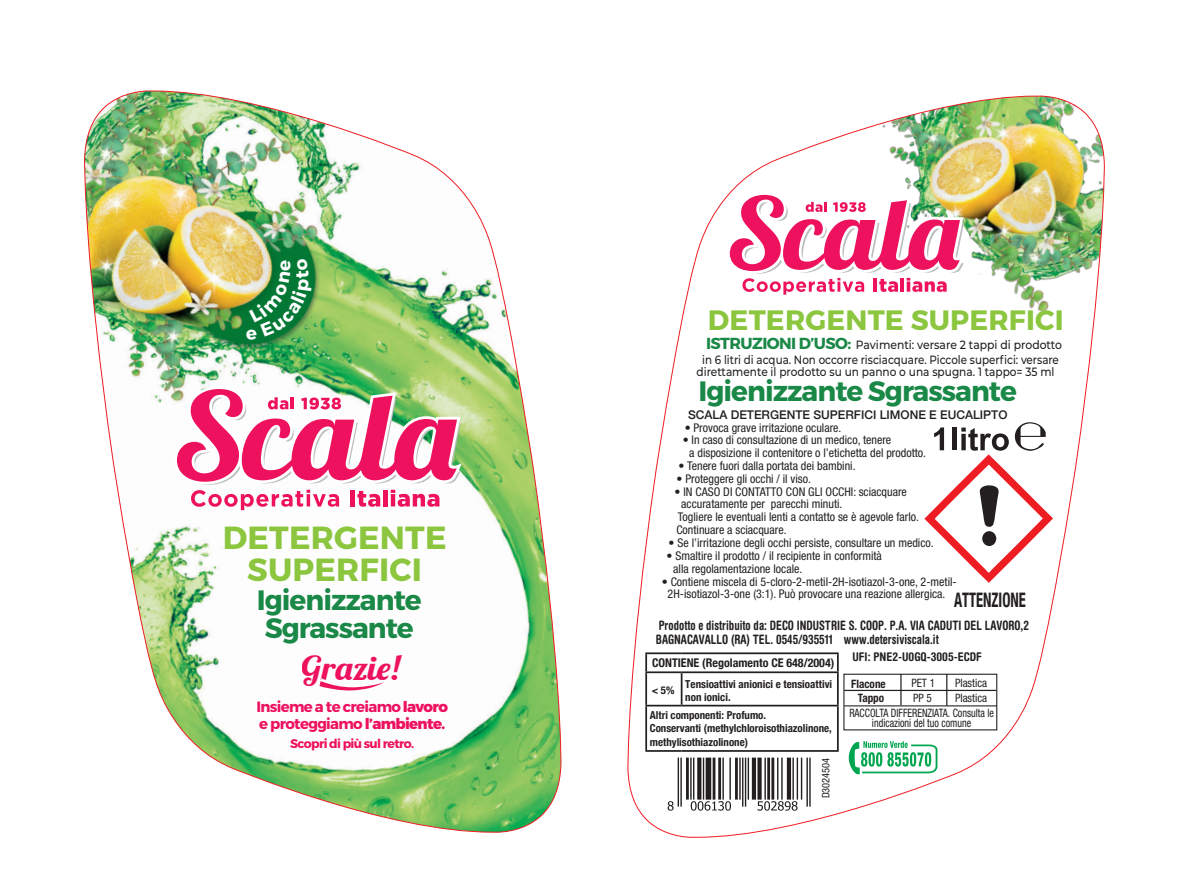
<style>
.page{position:relative;width:1177px;height:877px;background:#fff}
.page>*{position:absolute;margin:0;border:0;box-sizing:border-box;transform-origin:0 0}
.t1{font:32.4px "Lobster";color:#ed115e;scale:1.1 1}
.t2{font:700 32px/32px "Montserrat";letter-spacing:.005em;color:#8bc63e;text-align:center}
.t3{font:700 28px/28px "Montserrat";letter-spacing:-.035em;color:#1a8847}
.t4{font:700 28px "Montserrat";letter-spacing:.005em;color:#8bc63e}
.t5{font:700 condensed 20px "Helvetica Neue";color:#231f20;scale:.73 1}
.t6{font:700 18.2px "Montserrat";color:#fff}
.t7{font:700 14.8px/17px "Montserrat";letter-spacing:-.045em;color:#ed115e}
.t8{font:700 condensed 13px/14px "Helvetica Rounded";color:#231f20;scale:.9 1}
.t9{font:700 12.4px "Montserrat";letter-spacing:-.05em;color:#ed115e}
.t10{font:condensed 12px/12.8px "Helvetica Neue LT Std";color:#231f20}
.t11{font:500 12px/14.4px "Montserrat";color:#231f20;text-align:center;scale:.9 1}
.t12{font:500 12px "Montserrat";color:#231f20;scale:.88 1}
.t13{font:500 12px "Helvetica Neue";color:#231f20}
.t14{font:700 condensed 12px "Helvetica Neue";color:#231f20}
.t15{font:700 condensed 12px "Helvetica Rounded";color:#231f20}
.t16{font:condensed 11.6px/10px "Helvetica Neue";color:#231f20;text-align:center;scale:.87 1}
.t17{font:condensed 11.6px "Helvetica Neue";color:#231f20;scale:.96 1}
.t18{font:700 condensed 11.6px "Helvetica Neue LT Std";color:#231f20;scale:.96 1}
.t19{font:700 condensed 11px/13.2px "Helvetica Neue";color:#231f20}
.t20{font:700 condensed 10.8px "Helvetica Neue";color:#231f20}
.t21{font:condensed 10.4px "Helvetica Neue";color:#231f20}
.s1{font-weight:800}
.s2{font-weight:700;font-size:16px;color:#1a8847}
</style>
<div class="page">
<img style="left:84px;top:90px;width:477px;height:743px">
<svg style="left:627px;top:96px;width:477px;height:742px"></svg>
<svg style="left:246px;top:258px;width:66px;height:82px"></svg>
<h3 class="t6" style="left:276px;top:271px;width:13px;rotate:-90deg">e</h3>
<h2 class="t2" style="left:223px;top:524px;width:225px">DETERGENTE<br>SUPERFICI</h2>
<h3 class="t3" style="left:257px;top:588px;width:166px">Igienizzante<br>Sgrassante</h3>
<h1 class="t1" style="left:302px;top:648px;width:91px">Gr愀稀ie!</h1>
<p class="t7" style="left:256px;top:699px;width:193px">Insieme a te creiamo <span class="s1">lavoro </span>e proteggiamo <span class="s1">l’ambiente.</span></p>
<p class="t9" style="left:290px;top:739px;width:125px">Scopri di più sul retro.</p>
<h3 class="t4" style="left:708px;top:308px;width:357px">DETERGENTE SUPERFICI</h3>
<p class="t11" style="left:702px;top:339px;width:401px"><span class="s2">ISTRUZIONI D’USO:</span> Pavimenti: versare 2 tappi di prodotto in 6 litri di acqua. Non occorre risciacquare. Piccole superfici: versare</p>
<p class="t12" style="left:696px;top:366px;width:408px">direttamente il prodotto su un panno o una spugna. 1 tappo= 35 ml</p>
<p class="t13" style="left:688px;top:408px;width:321px">SCALA DETERGENTE SUPERFICI LIMONE E EUCALIPTO</p>
<h3 class="t3" style="left:698px;top:379px;width:320px">Igienizzante Sgrassante</h3>
<p class="t10" style="left:684px;top:422px;width:158px">• Provoca grave irritazione oculare.</p>
<p class="t10" style="left:689px;top:434px;width:238px;text-indent:-7px">• In caso di consultazione di un medico, tenere<br>a disposizione il contenitore o l’etichetta del prodotto.</p>
<p class="t10" style="left:678px;top:460px;width:178px">• Tenere fuori dalla portata dei bambini.</p>
<p class="t10" style="left:676px;top:473px;width:136px">• Proteggere gli occhi / il viso.</p>
<p class="t10" style="left:674px;top:486px;width:234px">• IN CASO DI CONTATTO CON GLI OCCHI: sciacquare</p>
<p class="t10" style="left:681px;top:499px;width:163px">accuratamente per parecchi minuti.</p>
<p class="t10" style="left:678px;top:511px;width:243px">Togliere le eventuali lenti a contatto se è agevole farlo.</p>
<p class="t10" style="left:676px;top:524px;width:112px">Continuare a sciacquare.</p>
<p class="t10" style="left:668px;top:537px;width:266px">• Se l’irritazione degli occhi persiste, consultare un medico.</p>
<p class="t10" style="left:673px;top:550px;width:210px;text-indent:-7px">• Smaltire il prodotto / il recipiente in conformità alla regolamentazione locale.</p>
<p class="t10" style="left:662px;top:576px;width:296px;line-height:12px;text-align:center">• Contiene miscela di 5-cloro-2-metil-2H-isotiazol-3-one, 2-metil-<br>2H-isotiazol-3-one (3:1). Può provocare una reazione allergica.</p>
<h3 class="t5" style="left:954px;top:592px;width:100px">ATTENZIONE</h3>
<p class="t8" style="left:656px;top:619px;width:416px">Prodotto e distribuito da: DECO INDUSTRIE S. COOP. P.A. VIA CADUTI DEL LAVORO,2<br>BAGNACAVALLO (RA) TEL. 0545/935511 www.detersiviscala.it</p>
<p class="t14" style="left:652px;top:658px;width:184px">CONTIENE (Regolamento CE 648/2004)</p>
<p class="t20" style="left:652px;top:686px;width:24px">&lt; 5%</p>
<p class="t19" style="left:685px;top:678px;width:148px">Tensioattivi anionici e tensioattivi non ionici.</p>
<p class="t19" style="left:650px;top:709px;width:183px">Altri componenti: Profumo.<br>Conservanti (methylchloroisothiazolinone, methylisothiazolinone)</p>
<p class="t21" style="left:820px;top:798px;width:42px;rotate:-90deg">D3024504</p>
<p class="t15" style="left:852px;top:652px;width:131px">UFI: PNE2-U0GQ-3005-ECDF</p>
<p class="t18" style="left:851px;top:679px;width:37px">Flacone</p>
<p class="t17" style="left:911px;top:676px;width:26px">PET 1</p>
<p class="t16" style="left:849px;top:708px;width:168px">RACCOLTA DIFFERENZIATA. Consulta le indicazioni del tuo comune</p>
<p class="t17" style="left:955px;top:676px;width:35px">Plastica</p>
<p class="t18" style="left:857px;top:694px;width:29px">Tappo</p>
<p class="t17" style="left:913px;top:691px;width:21px">PP 5</p>
<p class="t17" style="left:955px;top:691px;width:35px">Plastica</p>
</div>
